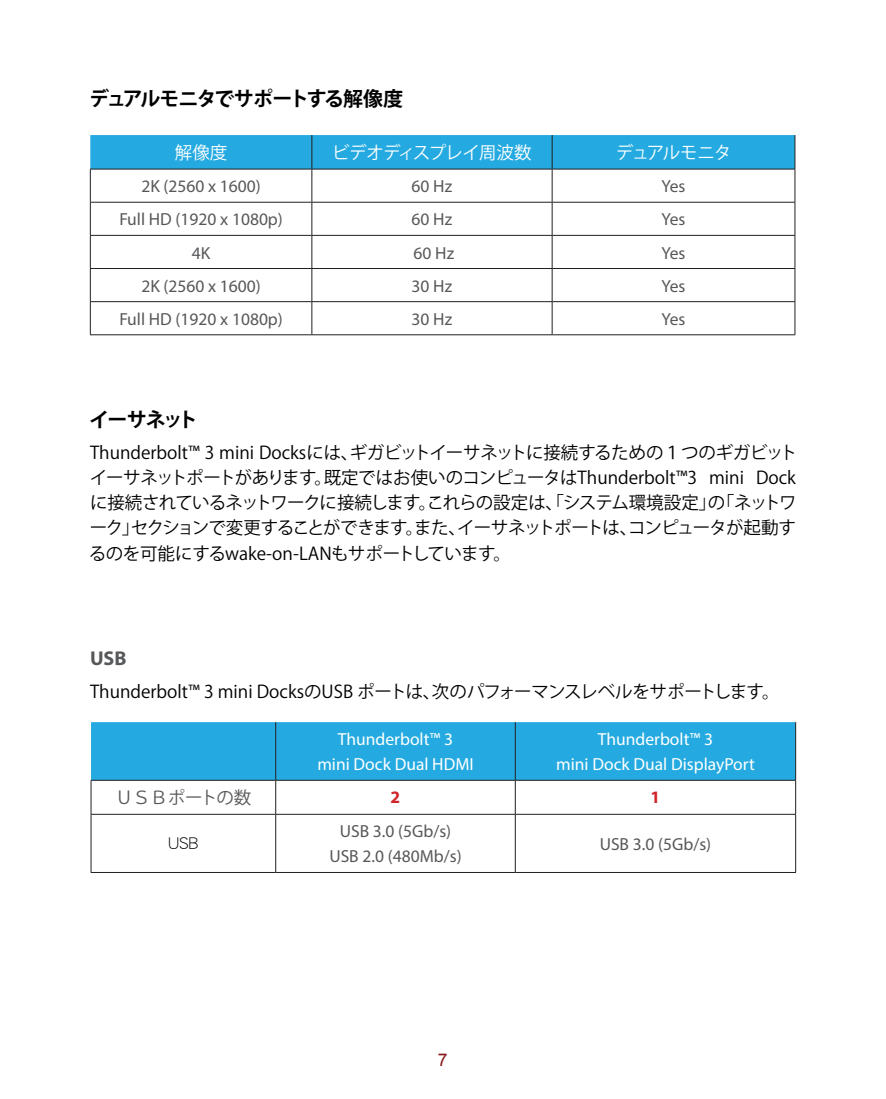
<style>
.page{position:relative;width:886px;height:1099px;background:#fff}
.page>*{position:absolute;margin:0;border:0;box-sizing:border-box;transform-origin:0 0}
.t1{font:700 20px "Koz Go Pro";letter-spacing:-.08em;color:#000}
.t2{font:700 20px "Myriad Pro";color:#57585a}
.t3{font:17.5px/25px "Koz Go Pro";letter-spacing:-.01em;color:#000;text-align:justify}
.t4{font:17.5px "Myriad Pro";color:#57585a}
.t5{font:17.5px "Myriad Pro";color:#fff}
.t6{font:17.5px "Koz Go Pro";letter-spacing:-.05em;color:#fff}
.t7{font:17.5px "Koz Go Pro";color:#57585a}
.t8{font:17.5px "DF Hei Std W3";color:#000}
.t9{font:700 17.5px "Myriad Pro";color:#d1232a}
.t10{font:17.5px "Arial";color:#88181b}
</style>
<div class="page">
<div style="left:90px;top:135px;width:704px;height:34px;background:#24aae1"></div>
<hr style="left:311px;top:135px;width:1px;height:34px;background:#231f20">
<hr style="left:552px;top:135px;width:1px;height:34px;background:#231f20">
<hr style="left:794px;top:135px;width:1px;height:34px;background:#231f20">
<hr style="left:90px;top:169px;width:222px;height:1px;background:#231f20">
<hr style="left:90px;top:169px;width:1px;height:33px;background:#231f20">
<hr style="left:312px;top:169px;width:240px;height:1px;background:#231f20">
<hr style="left:311px;top:169px;width:1px;height:33px;background:#231f20">
<hr style="left:552px;top:169px;width:243px;height:1px;background:#231f20">
<hr style="left:552px;top:169px;width:1px;height:33px;background:#231f20">
<hr style="left:794px;top:169px;width:1px;height:33px;background:#231f20">
<hr style="left:90px;top:202px;width:222px;height:1px;background:#231f20">
<hr style="left:90px;top:202px;width:1px;height:33px;background:#231f20">
<hr style="left:312px;top:202px;width:240px;height:1px;background:#231f20">
<hr style="left:311px;top:202px;width:1px;height:33px;background:#231f20">
<hr style="left:552px;top:202px;width:243px;height:1px;background:#231f20">
<hr style="left:552px;top:202px;width:1px;height:33px;background:#231f20">
<hr style="left:794px;top:202px;width:1px;height:33px;background:#231f20">
<hr style="left:90px;top:235px;width:222px;height:1px;background:#231f20">
<hr style="left:90px;top:236px;width:1px;height:32px;background:#231f20">
<hr style="left:312px;top:235px;width:240px;height:1px;background:#231f20">
<hr style="left:311px;top:236px;width:1px;height:32px;background:#231f20">
<hr style="left:552px;top:235px;width:243px;height:1px;background:#231f20">
<hr style="left:552px;top:236px;width:1px;height:32px;background:#231f20">
<hr style="left:794px;top:236px;width:1px;height:32px;background:#231f20">
<hr style="left:90px;top:268px;width:222px;height:1px;background:#231f20">
<hr style="left:90px;top:269px;width:1px;height:32px;background:#231f20">
<hr style="left:312px;top:268px;width:240px;height:1px;background:#231f20">
<hr style="left:311px;top:269px;width:1px;height:32px;background:#231f20">
<hr style="left:552px;top:268px;width:243px;height:1px;background:#231f20">
<hr style="left:552px;top:269px;width:1px;height:32px;background:#231f20">
<hr style="left:794px;top:269px;width:1px;height:32px;background:#231f20">
<hr style="left:90px;top:301px;width:222px;height:1px;background:#231f20">
<hr style="left:90px;top:302px;width:1px;height:32px;background:#231f20">
<hr style="left:312px;top:301px;width:240px;height:1px;background:#231f20">
<hr style="left:311px;top:302px;width:1px;height:32px;background:#231f20">
<hr style="left:552px;top:301px;width:243px;height:1px;background:#231f20">
<hr style="left:552px;top:302px;width:1px;height:32px;background:#231f20">
<hr style="left:794px;top:302px;width:1px;height:32px;background:#231f20">
<hr style="left:90px;top:334px;width:222px;height:1px;background:#231f20">
<hr style="left:312px;top:334px;width:240px;height:1px;background:#231f20">
<hr style="left:552px;top:334px;width:243px;height:1px;background:#231f20">
<div style="left:91px;top:722px;width:704px;height:57px;background:#24aae1"></div>
<hr style="left:275px;top:722px;width:1px;height:58px;background:#231f20">
<hr style="left:515px;top:722px;width:1px;height:58px;background:#231f20">
<hr style="left:795px;top:722px;width:1px;height:58px;background:#231f20">
<hr style="left:91px;top:779px;width:185px;height:1px;background:#231f20">
<hr style="left:91px;top:780px;width:1px;height:34px;background:#231f20">
<hr style="left:276px;top:779px;width:239px;height:1px;background:#231f20">
<hr style="left:275px;top:780px;width:1px;height:34px;background:#231f20">
<hr style="left:515px;top:779px;width:281px;height:1px;background:#231f20">
<hr style="left:515px;top:780px;width:1px;height:34px;background:#231f20">
<hr style="left:795px;top:780px;width:1px;height:34px;background:#231f20">
<hr style="left:91px;top:813px;width:185px;height:1px;background:#231f20">
<hr style="left:91px;top:814px;width:1px;height:58px;background:#231f20">
<hr style="left:276px;top:813px;width:239px;height:1px;background:#231f20">
<hr style="left:275px;top:814px;width:1px;height:58px;background:#231f20">
<hr style="left:515px;top:813px;width:281px;height:1px;background:#231f20">
<hr style="left:515px;top:814px;width:1px;height:58px;background:#231f20">
<hr style="left:795px;top:814px;width:1px;height:58px;background:#231f20">
<hr style="left:91px;top:872px;width:185px;height:1px;background:#231f20">
<hr style="left:276px;top:872px;width:239px;height:1px;background:#231f20">
<hr style="left:515px;top:872px;width:281px;height:1px;background:#231f20">
<p class="t1" style="left:89px;top:86px;width:315px">デュアルモニタでサポートする解像度</p>
<p class="t6" style="left:175px;top:141px;width:54px">解像度</p>
<p class="t6" style="left:332px;top:141px;width:201px">ビデオディスプレイ周波数</p>
<p class="t6" style="left:616px;top:141px;width:117px">デュアルモニタ</p>
<p class="t4" style="left:141px;top:175px;width:121px">2K (2560 x 1600)</p>
<p class="t4" style="left:412px;top:175px;width:42px">60 Hz</p>
<p class="t4" style="left:662px;top:175px;width:25px">Yes</p>
<p class="t4" style="left:119px;top:209px;width:165px">Full HD (1920 x 1080p)</p>
<p class="t4" style="left:412px;top:209px;width:42px">60 Hz</p>
<p class="t4" style="left:662px;top:209px;width:25px">Yes</p>
<p class="t4" style="left:192px;top:242px;width:20px">4K</p>
<p class="t4" style="left:413px;top:242px;width:42px">60 Hz</p>
<p class="t4" style="left:662px;top:242px;width:25px">Yes</p>
<p class="t4" style="left:141px;top:275px;width:121px">2K (2560 x 1600)</p>
<p class="t4" style="left:412px;top:275px;width:42px">30 Hz</p>
<p class="t4" style="left:662px;top:275px;width:25px">Yes</p>
<p class="t4" style="left:119px;top:308px;width:165px">Full HD (1920 x 1080p)</p>
<p class="t4" style="left:412px;top:308px;width:42px">30 Hz</p>
<p class="t4" style="left:662px;top:308px;width:25px">Yes</p>
<p class="t1" style="left:89px;top:407px;width:110px">イーサネット</p>
<p class="t3" style="left:89px;top:441px;width:710px">Thunderbolt™ 3 mini Docksには、ギガビットイーサネットに接続するための１つのギガビットイーサネットポートがあります。既定ではお使いのコンピュータはThunderbolt™3 mini Dockに接続されているネットワークに接続します。これらの設定は、「システム環境設定」の「ネットワーク」セクションで変更することができます。また、イーサネットポートは、コンピュータが起動するのを可能にするwake-on-LANもサポートしています。</p>
<p class="t2" style="left:90px;top:645px;width:38px">USB</p>
<p class="t3" style="left:90px;top:679px;width:691px">Thunderbolt™ 3 mini DocksのUSB ポートは、次のパフォーマンスレベルをサポートします。</p>
<p class="t5" style="left:338px;top:728px;width:117px">Thunderbolt™ 3</p>
<p class="t5" style="left:317px;top:753px;width:158px">mini Dock Dual HDMI</p>
<p class="t5" style="left:598px;top:728px;width:117px">Thunderbolt™ 3</p>
<p class="t5" style="left:556px;top:753px;width:200px">mini Dock Dual DisplayPort</p>
<p class="t7" style="left:115px;top:786px;width:137px">ＵＳＢポートの数</p>
<p class="t9" style="left:391px;top:786px;width:11px">2</p>
<p class="t9" style="left:650px;top:786px;width:11px">1</p>
<p class="t8" style="left:168px;top:833px;width:32px">USB</p>
<p class="t4" style="left:340px;top:820px;width:113px">USB 3.0 (5Gb/s)</p>
<p class="t4" style="left:329px;top:845px;width:134px">USB 2.0 (480Mb/s)</p>
<p class="t4" style="left:600px;top:833px;width:113px">USB 3.0 (5Gb/s)</p>
<p class="t10" style="left:438px;top:1048px;width:11px">7</p>
</div>
